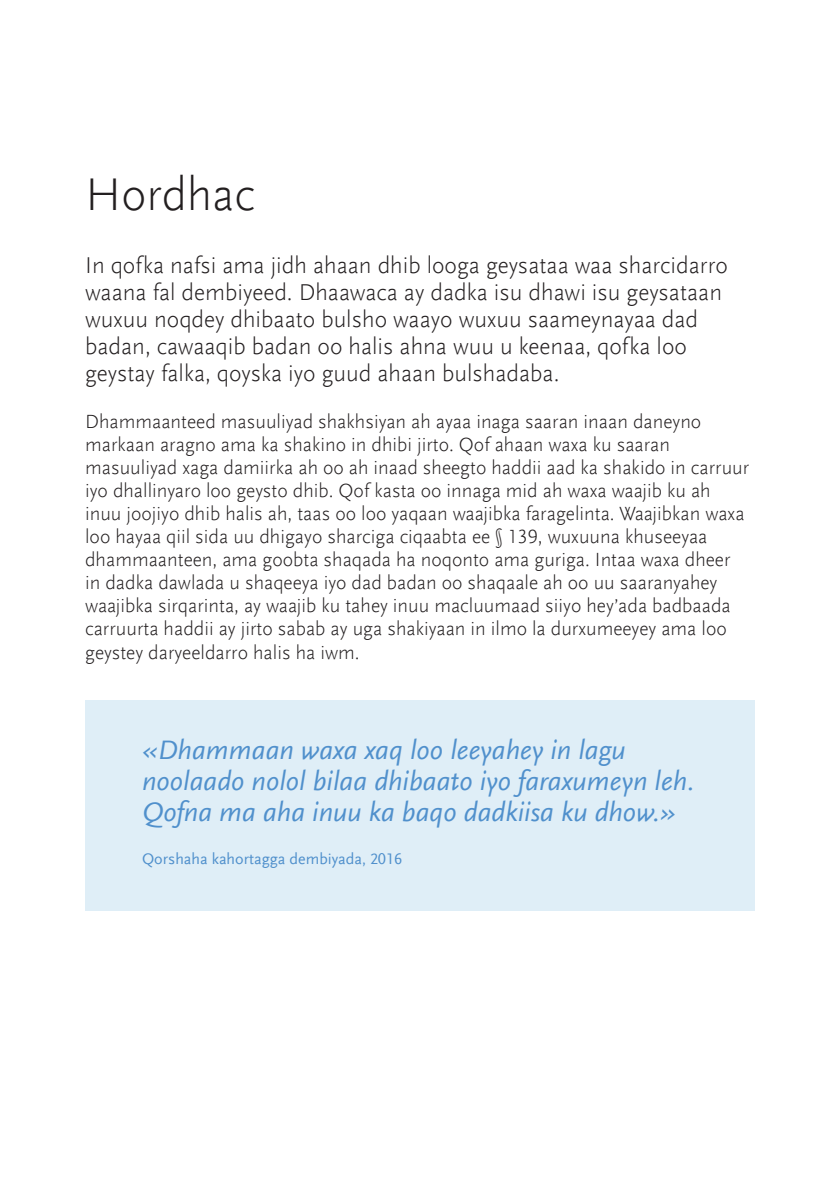
<style>
.page{position:relative;width:840px;height:1191px;background:#fff}
.page>*{position:absolute;margin:0;border:0;box-sizing:border-box;transform-origin:0 0}
.t1{font:300 48px "Scala Sans Offc";color:#231f20}
.t2{font:italic 28px/31px "Scala Sans Offc";color:#5090cc}
.t3{font:300 24px/27px "Scala Sans Offc";color:#231f20}
.t4{font:300 20px/23.2px "Scala Sans Offc";color:#231f20}
.t5{font:16px "Scala Sans Offc";color:#5090cc}
</style>
<div class="page">
<div style="left:85px;top:700px;width:669px;height:210px;background:#dfeef7"></div>
<h1 class="t1" style="left:85px;top:169px;width:171px">Hordhac</h1>
<p class="t3" style="left:85px;top:252px;width:644px">In qofka nafsi ama jidh ahaan dhib looga geysataa waa sharcidarro waana fal dembiyeed. Dhaawaca ay dadka isu dhawi isu geysataan wuxuu noqdey dhibaato bulsho waayo wuxuu saameynayaa dad badan, cawaaqib badan oo halis ahna wuu u keenaa, qofka loo geystay falka, qoyska iyo guud ahaan bulshadaba.</p>
<p class="t4" style="left:85px;top:410px;width:665px">Dhammaanteed masuuliyad shakhsiyan ah ayaa inaga saaran inaan daneyno markaan aragno ama ka shakino in dhibi jirto. Qof ahaan waxa ku saaran masuuliyad xaga damiirka ah oo ah inaad sheegto haddii aad ka shakido in carruur iyo dhallinyaro loo geysto dhib. Qof kasta oo innaga mid ah waxa waajib ku ah inuu joojiyo dhib halis ah, taas oo loo yaqaan waajibka faragelinta. Waajibkan waxa loo hayaa qiil sida uu dhigayo sharciga ciqaabta ee § 139, wuxuuna khuseeyaa dhammaanteen, ama goobta shaqada ha noqonto ama guriga. Intaa waxa dheer in dadka dawlada u shaqeeya iyo dad badan oo shaqaale ah oo uu saaranyahey waajibka sirqarinta, ay waajib ku tahey inuu macluumaad siiyo hey’ada badbaada carruurta haddii ay jirto sabab ay uga shakiyaan in ilmo la durxumeeyey ama loo geystey daryeeldarro halis ha iwm.</p>
<h2 class="t2" style="left:142px;top:735px;width:553px">«Dhammaan waxa xaq loo leeyahey in lagu noolaado nolol bilaa dhibaato iyo faraxumeyn leh.<br>Qofna ma aha inuu ka baqo dadkiisa ku dhow.»</h2>
<p class="t5" style="left:142px;top:850px;width:261px">Qorshaha kahortagga dembiyada, 2016</p>
</div>
